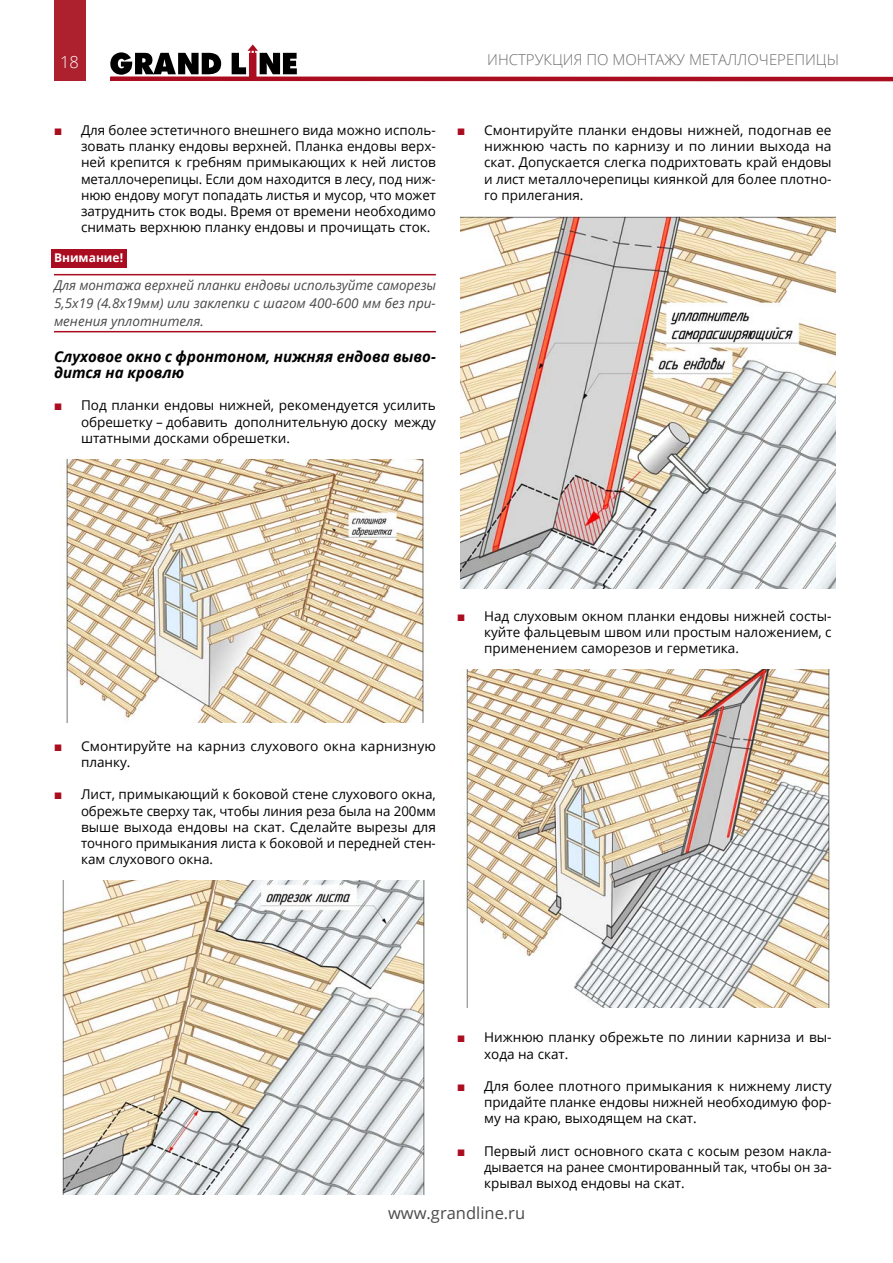
<style>
.page{position:relative;width:893px;height:1263px;background:#fff}
.page>*{position:absolute;margin:0;border:0;box-sizing:border-box;transform-origin:0 0}
.t1{font:16.5px "Open Sans";color:#4a4a49}
.t2{font:300 16.5px "Open Sans";color:#fff}
.t3{font:italic 700 15px/16.2px "Open Sans";color:#000}
.t4{font:300 15px "Open Sans";color:#706f6f}
.t5{font:13.5px/16.2px "Open Sans";color:#000;text-align:justify}
.t6{font:italic 13.5px/18px "Open Sans";color:#4a4a49;text-align:justify}
.t7{font:700 12px "Open Sans";color:#fff}
</style>
<div class="page">
<div style="left:54px;top:0;width:31px;height:80px;background:#ac212d"></div>
<svg style="left:110px;top:45px;width:783px;height:37px"></svg>
<div style="left:51px;top:250px;width:75px;height:18px;background:#ab0d20"></div>
<hr style="left:54px;top:274px;width:382px;height:1px;background:#ab0d20">
<hr style="left:54px;top:331px;width:382px;height:1px;background:#ab0d20">
<img style="left:61px;top:459px;width:368px;height:264px">
<img style="left:56px;top:880px;width:369px;height:315px">
<img style="left:461px;top:216px;width:374px;height:373px">
<img style="left:465px;top:670px;width:365px;height:338px">
<p class="t2" style="left:60px;top:51px;width:20px">18</p>
<p class="t4" style="left:487px;top:49px;width:353px">ИНСТРУКЦИЯ ПО МОНТАЖУ МЕТАЛЛОЧЕРЕПИЦЫ</p>
<p class="t5" style="left:81px;top:122px;width:356px">Для более эстетичного внешнего вида можно исполь&shy;зовать планку ендовы верхней. Планка ендовы верх&shy;ней крепится к гребням примыкающих к ней листов металлочерепицы. Если дом находится в лесу, под ниж&shy;нюю ендову могут попадать листья и мусор, что может затруднить сток воды. Время от времени необходимо снимать верхнюю планку ендовы и прочищать сток.</p>
<p class="t7" style="left:54px;top:249px;width:71px">Внимание!</p>
<p class="t6" style="left:54px;top:276px;width:383px">Для монтажа верхней планки ендовы используйте саморезы 5,5х19 (4.8х19мм) или заклепки с шагом 400-600 мм без при&shy;менения уплотнителя.</p>
<p class="t3" style="left:54px;top:348px;width:383px">Слуховое окно с фронтоном, нижняя ендова выво&shy;дится на кровлю</p>
<p class="t5" style="left:81px;top:397px;width:356px">Под планки ендовы нижней, рекомендуется усилить обрешетку – добавить дополнительную доску между штатными досками обрешетки.</p>
<p class="t5" style="left:484px;top:122px;width:349px">Смонтируйте планки ендовы нижней, подогнав ее нижнюю часть по карнизу и по линии выхода на скат. Допускается слегка подрихтовать край ендовы и лист металлочерепицы киянкой для более плотно&shy;го прилегания.</p>
<p class="t5" style="left:81px;top:737px;width:356px">Смонтируйте на карниз слухового окна карнизную планку.</p>
<p class="t5" style="left:81px;top:786px;width:356px">Лист, примыкающий к боковой стене слухового окна, обрежьте сверху так, чтобы линия реза была на 200мм выше выхода ендовы на скат. Сделайте вырезы для точного примыкания листа к боковой и передней стен&shy;кам слухового окна.</p>
<p class="t5" style="left:484px;top:608px;width:349px">Над слуховым окном планки ендовы нижней состы&shy;куйте фальцевым швом или простым наложением, с применением саморезов и герметика.</p>
<p class="t5" style="left:484px;top:1029px;width:349px">Нижнюю планку обрежьте по линии карниза и вы&shy;хода на скат.</p>
<p class="t5" style="left:484px;top:1077px;width:349px">Для более плотного примыкания к нижнему листу придайте планке ендовы нижней необходимую фор&shy;му на краю, выходящем на скат.</p>
<p class="t5" style="left:484px;top:1142px;width:349px">Первый лист основного ската с косым резом накла&shy;дывается на ранее смонтированный так, чтобы он за&shy;крывал выход ендовы на скат.</p>
<p class="t1" style="left:388px;top:1201px;width:139px">www.grandline.ru</p>
</div>
